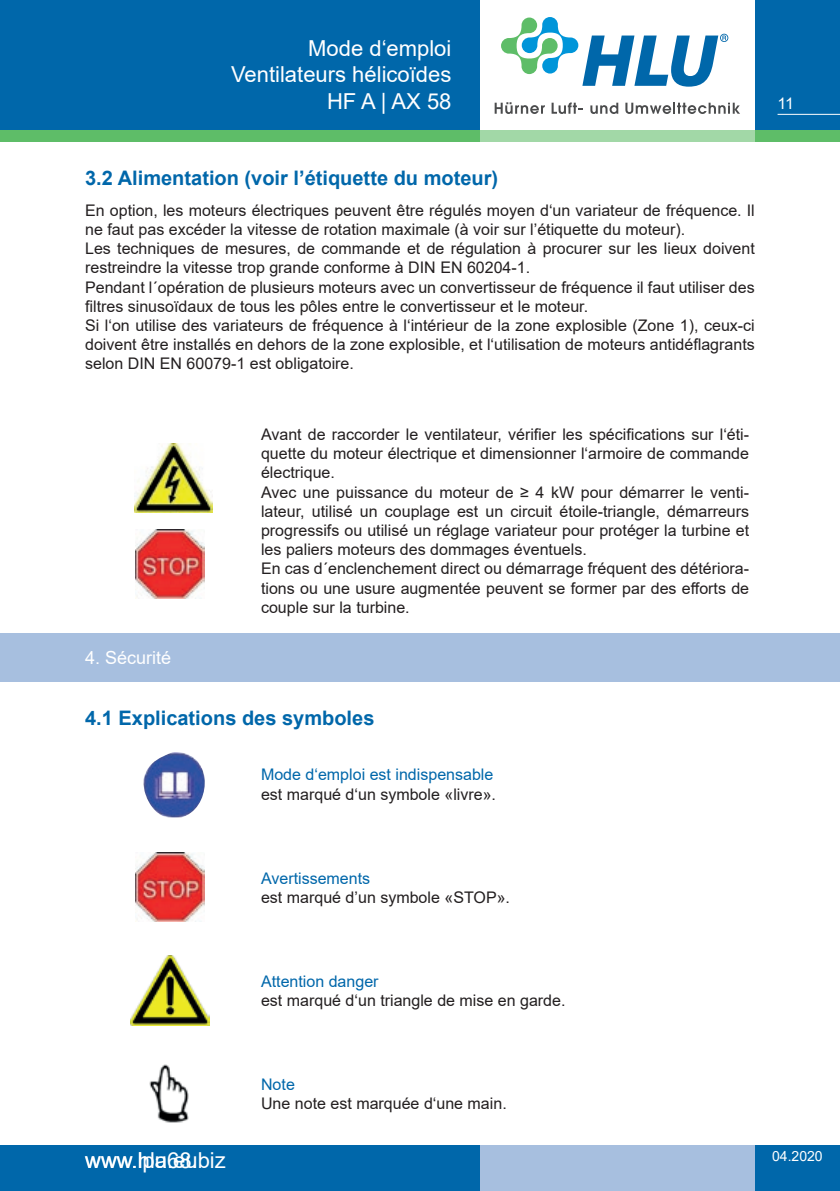
<style>
.page{position:relative;width:840px;height:1191px;background:#fff}
.page>*{position:absolute;margin:0;border:0;box-sizing:border-box;transform-origin:0 0}
.t1{font:22px/26.4px "Arial";color:#fff;text-align:right}
.t2{font:700 20px "Arial";color:#0067aa}
.h1_linksbündug{font:18px "Arial";color:#fff}
.t3{font:16px/19.2px "Arial";color:#231f20;text-align:justify}
.t4{font:16px "Arial";color:#0067aa}
.t5{font:16px "Arial";color:#fff}
.t6{font:14px "Arial";color:#fff}
</style>
<div class="page">
<div style="left:754px;top:0;width:85px;height:130px;background:#0067aa"></div>
<div style="left:754px;top:1145px;width:85px;height:46px;background:#0067aa"></div>
<div style="left:0;top:1145px;width:479px;height:46px;background:#0067aa"></div>
<div style="left:0;top:0;width:479px;height:130px;background:#0067aa"></div>
<div style="left:0;top:130px;width:479px;height:12px;background:#5ebd68"></div>
<div style="left:754px;top:130px;width:85px;height:12px;background:#5ebd68"></div>
<hr style="left:777px;top:114px;width:62px;height:1px;background:#fff">
<div style="left:479px;top:1145px;width:275px;height:46px;background:#a7bfdf"></div>
<div style="left:479px;top:130px;width:275px;height:12px;background:#a2d8a7"></div>
<svg style="left:494px;top:102px;width:50px;height:12px"></svg>
<svg style="left:551px;top:102px;width:31px;height:12px"></svg>
<svg style="left:590px;top:103px;width:28px;height:11px"></svg>
<svg style="left:625px;top:103px;width:114px;height:11px"></svg>
<svg style="left:501px;top:17px;width:227px;height:70px"></svg>
<img style="left:134px;top:443px;width:79px;height:69px">
<img style="left:136px;top:529px;width:69px;height:69px">
<img style="left:131px;top:956px;width:78px;height:69px">
<img style="left:149px;top:1064px;width:40px;height:59px">
<img style="left:136px;top:852px;width:69px;height:70px">
<img style="left:143px;top:752px;width:62px;height:65px">
<div style="left:0;top:633px;width:839px;height:48px;background:#a7bfdf"></div>
<h1 class="t1" style="left:231px;top:35px;width:222px">Mode d‘emploi<br>Ventilateurs hélicoïdes<br>HF A | AX 58</h1>
<p class="t2" style="left:85px;top:164px;width:414px">3.2 Alimentation (voir l’étiquette du moteur)</p>
<p class="t3" style="left:85px;top:200px;width:670px">En option, les moteurs électriques peuvent être régulés moyen d‘un variateur de fréquence. Il ne faut pas excéder la vitesse de rotation maximale (à voir sur l’étiquette du moteur).</p>
<p class="t3" style="left:85px;top:239px;width:670px">Les techniques de mesures, de commande et de régulation à procurer sur les lieux doivent restreindre la vitesse trop grande conforme à DIN EN 60204-1.</p>
<p class="t3" style="left:85px;top:277px;width:670px">Pendant l´opération de plusieurs moteurs avec un convertisseur de fréquence il faut utiliser des filtres sinusoïdaux de tous les pôles entre le convertisseur et le moteur.</p>
<p class="t3" style="left:85px;top:316px;width:670px">Si l‘on utilise des variateurs de fréquence à l‘intérieur de la zone explosible (Zone 1), ceux-ci doivent être installés en dehors de la zone explosible, et l‘utilisation de moteurs antidéflagrants selon DIN EN 60079-1 est obligatoire.</p>
<p class="h1_linksbündug" style="left:85px;top:645px;width:88px">4. Sécurité</p>
<p class="t3" style="left:261px;top:425px;width:489px">Avant de raccorder le ventilateur, vérifier les spécifications sur l‘éti&shy;quette du moteur électrique et dimensionner l‘armoire de commande électrique.</p>
<p class="t3" style="left:261px;top:482px;width:489px">Avec une puissance du moteur de ≥ 4 kW pour démarrer le venti&shy;lateur, utilisé un couplage est un circuit étoile-triangle, démarreurs progressifs ou utilisé un réglage variateur pour protéger la turbine et les paliers moteurs des dommages éventuels.</p>
<p class="t3" style="left:261px;top:559px;width:489px">En cas d´enclenchement direct ou démarrage fréquent des détériora&shy;tions ou une usure augmentée peuvent se former par des efforts de couple sur la turbine.</p>
<p class="t2" style="left:85px;top:703px;width:291px">4.1 Explications des symboles</p>
<p class="t4" style="left:261px;top:764px;width:234px">Mode d‘emploi est indispensable</p>
<p class="t3" style="left:261px;top:784px;width:236px">est marqué d‘un symbole «livre».</p>
<p class="t5" style="left:777px;top:92px;width:18px">11</p>
<p class="t4" style="left:261px;top:867px;width:111px">Avertissements</p>
<p class="t3" style="left:261px;top:887px;width:250px">est marqué d’un symbole «STOP».</p>
<p class="t4" style="left:261px;top:970px;width:119px">Attention danger</p>
<p class="t3" style="left:261px;top:990px;width:306px">est marqué d‘un triangle de mise en garde.</p>
<p class="t4" style="left:261px;top:1073px;width:35px">Note</p>
<p class="t3" style="left:261px;top:1093px;width:247px">Une note est marquée d‘une main.</p>
<h1 class="t1" style="left:85px;top:1146px;width:114px">www.hlu.eu</h1>
<p class="t6" style="left:771px;top:1146px;width:52px">04.2020</p>
<h1 class="t1" style="left:138px;top:1146px;width:90px">lpa68.biz</h1>
</div>
